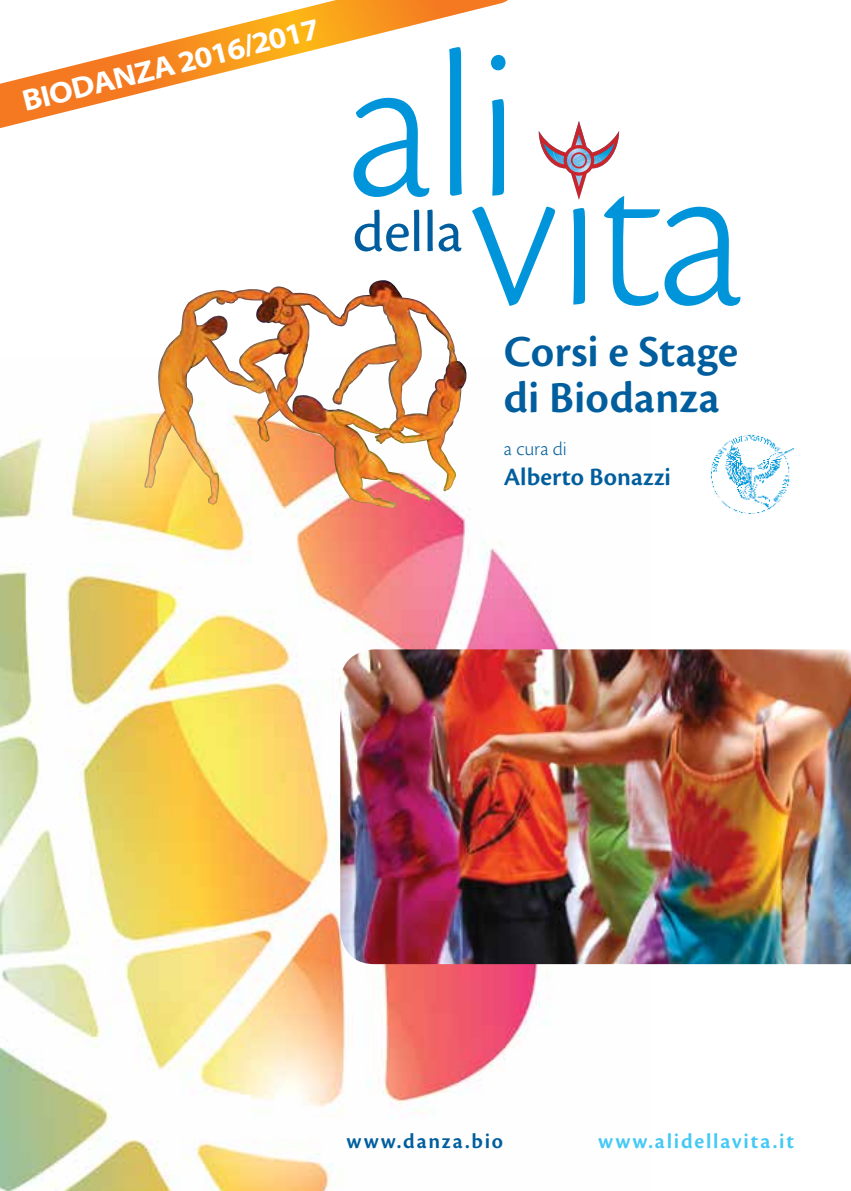
<style>
.page{position:relative;width:851px;height:1191px;background:#fff}
.page>*{position:absolute;margin:0;border:0;box-sizing:border-box;transform-origin:0 0}
.t1{font:300 216.4px "Cronos Pro";letter-spacing:-.005em;color:#0095da}
.t2{font:60.6px "Cronos Pro";color:#005e9e}
.t3{font:600 46px/46px "Cronos Pro";color:#005e9e}
.t4{font:700 semi-expanded 30px "Myriad Pro";color:#fff}
.t5{font:600 26px "Cronos Pro";letter-spacing:.005em;color:#005e9e}
.t6{font:600 22px "Cronos Pro";letter-spacing:.08em;color:#44c8f5}
.t7{font:600 22px "Cronos Pro";letter-spacing:.085em;color:#005e9e}
.t8{font:300 20px "Cronos Pro";color:#005e9e}
</style>
<div class="page">
<img style="left:0;top:356px;width:650px;height:835px">
<img style="left:710px;top:434px;width:84px;height:80px">
<img style="left:144px;top:286px;width:226px;height:218px">
<img style="left:340px;top:649px;width:510px;height:315px">
<svg style="left:538px;top:121px;width:81px;height:79px"></svg>
<svg style="left:0;top:0;width:508px;height:128px"></svg>
<p class="t4" style="left:19px;top:85px;width:306px;rotate:-14deg">Biodanza 2016/2017</p>
<h1 class="t1" style="left:346px;top:3px;width:175px">ali</h1>
<h1 class="t1" style="left:468px;top:111px;width:279px">vita</h1>
<h2 class="t2" style="left:352px;top:197px;width:112px">della</h2>
<p class="t3" style="left:504px;top:329px;width:236px">Corsi e Stage di Biodanza</p>
<p class="t8" style="left:504px;top:437px;width:64px">a cura di</p>
<p class="t5" style="left:504px;top:462px;width:168px">Alberto Bonazzi</p>
<p class="t7" style="left:346px;top:1129px;width:158px">www.danza.bio</p>
<p class="t6" style="left:598px;top:1129px;width:197px">www.alidellavita.it</p>
</div>
